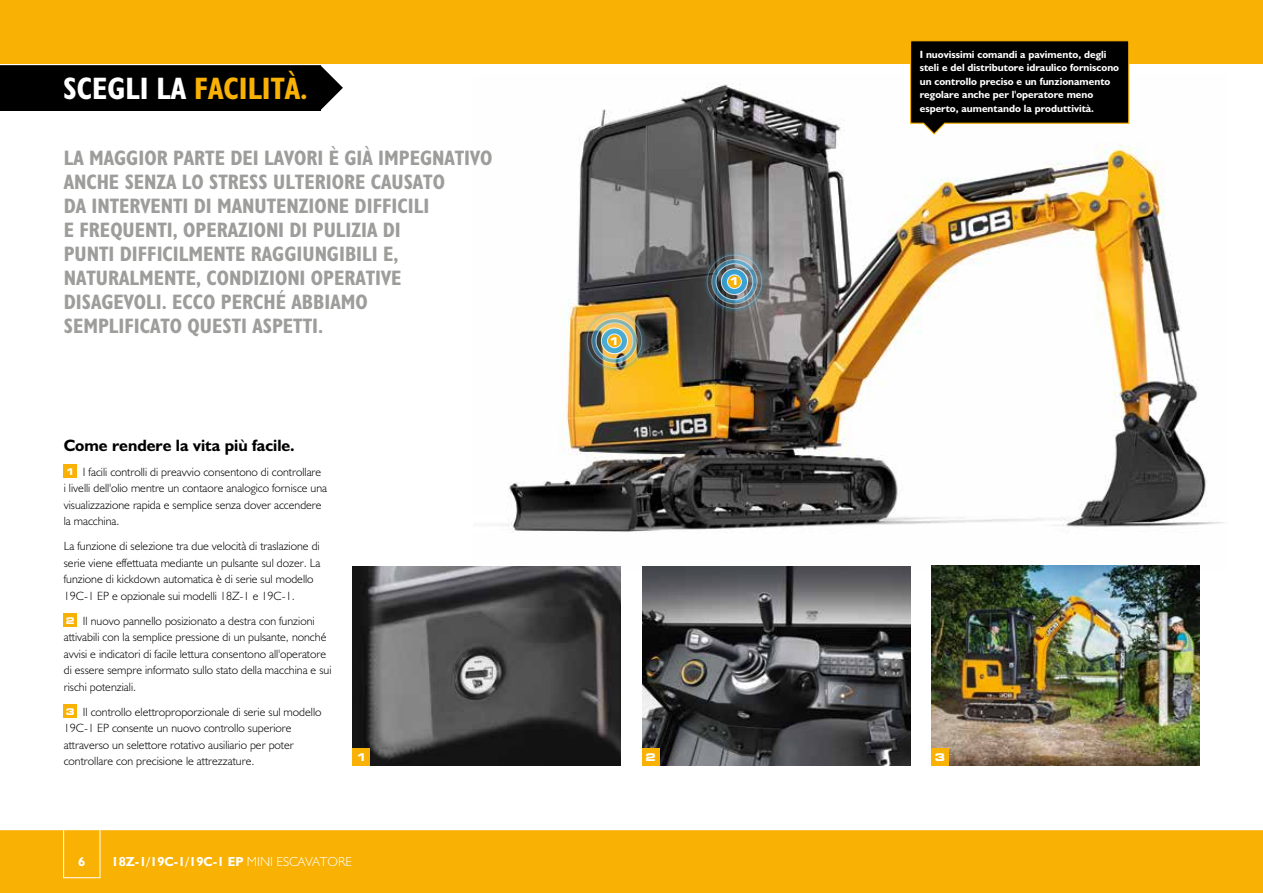
<style>
.page{position:relative;width:1263px;height:893px;background:#fff}
.page>*{position:absolute;margin:0;border:0;box-sizing:border-box;transform-origin:0 0}
.t1{font:31.2px "JCB Bold Condensed";color:#f9b104}
.t2{font:21px/24px "JCB Bold Condensed";color:#9d9d9c}
.t3{font:16.5px "JCB Bold";color:#000}
.t4{font:13.2px "JCB Bold";color:#fff}
.t5{font:12px/16.5px "JCB Light";color:#000}
.t6{font:10.5px/13.5px "JCB Bold";color:#fff}
.t7{font:700 expanded 10.5px "Square 721 BT";color:#fff}
.s1{color:#fff}
.s2{font-family:"Square 721 BT";font-weight:700;font-stretch:expanded;font-size:9.15px;color:#fff}
.s3{font-family:"JCB Light"}
</style>
<div class="page">
<div style="left:0;top:829px;width:1263px;height:64px;background:#f9b104"></div>
<svg style="left:320px;top:65px;width:23px;height:45px"></svg>
<div style="left:0;top:54px;width:320px;height:57px;background:#000"></div>
<img style="left:474px;top:84px;width:751px;height:486px">
<img style="left:931px;top:566px;width:268px;height:199px">
<img style="left:642px;top:567px;width:268px;height:198px">
<img style="left:353px;top:567px;width:268px;height:198px">
<hr style="left:0;top:829px;width:1263px;height:1px;background:#fff">
<hr style="left:0;top:64px;width:1263px;height:1px;background:#fff">
<div style="left:64px;top:465px;width:13px;height:13px;background:#f9b104"></div>
<div style="left:64px;top:614px;width:13px;height:13px;background:#f9b104"></div>
<div style="left:64px;top:705px;width:13px;height:13px;background:#f9b104"></div>
<div style="left:931px;top:748px;width:17px;height:17px;background:#f9b104"></div>
<div style="left:63px;top:819px;width:37px;height:59px;border:1px solid #fff"></div>
<div style="left:642px;top:748px;width:17px;height:17px;background:#f9b104"></div>
<div style="left:353px;top:748px;width:17px;height:17px;background:#f9b104"></div>
<svg style="left:702px;top:250px;width:65px;height:63px;background:#67777b"></svg>
<img style="left:582px;top:309px;width:65px;height:63px">
<div style="left:0;top:0;width:1263px;height:64px;background:#f9b104"></div>
<svg style="left:909px;top:40px;width:221px;height:95px;background:#26241d"></svg>
<h1 class="t1" style="left:63px;top:69px;width:246px"><span class="s1">SCEGLI LA</span> FACILITÀ.</h1>
<p class="t2" style="left:64px;top:145px;width:430px">LA MAGGIOR PARTE DEI LAVORI È GIÀ IMPEGNATIVO ANCHE SENZA LO STRESS ULTERIORE CAUSATO<br>DA INTERVENTI DI MANUTENZIONE DIFFICILI<br>E FREQUENTI, OPERAZIONI DI PULIZIA DI<br>PUNTI DIFFICILMENTE RAGGIUNGIBILI E, NATURALMENTE, CONDIZIONI OPERATIVE DISAGEVOLI. ECCO PERCHÉ ABBIAMO<br>SEMPLIFICATO QUESTI ASPETTI.</p>
<p class="t7" style="left:609px;top:335px;width:12px">1</p>
<h3 class="t3" style="left:64px;top:435px;width:232px">Come rendere la vita più facile.</h3>
<p class="t5" style="left:64px;top:463px;width:265px"><span class="s2">1</span> I facili controlli di preavvio consentono di controllare<br>i livelli dell'olio mentre un contaore analogico fornisce una visualizzazione rapida e semplice senza dover accendere la macchina.</p>
<p class="t5" style="left:64px;top:538px;width:258px">La funzione di selezione tra due velocità di traslazione di serie viene effettuata mediante un pulsante sul dozer. La funzione di kickdown automatica è di serie sul modello 19C-1 EP e opzionale sui modelli 18Z-1 e 19C-1.</p>
<p class="t5" style="left:64px;top:612px;width:269px"><span class="s2">2</span> Il nuovo pannello posizionato a destra con funzioni attivabili con la semplice pressione di un pulsante, nonché avvisi e indicatori di facile lettura consentono all'operatore di essere sempre informato sullo stato della macchina e sui rischi potenziali.</p>
<p class="t5" style="left:64px;top:703px;width:259px"><span class="s2">3</span> Il controllo elettroproporzionale di serie sul modello 19C-1 EP consente un nuovo controllo superiore attraverso un selettore rotativo ausiliario per poter controllare con precisione le attrezzature.</p>
<p class="t7" style="left:356px;top:751px;width:12px">1</p>
<p class="t7" style="left:645px;top:751px;width:12px">2</p>
<p class="t4" style="left:78px;top:853px;width:9px">6</p>
<p class="t4" style="left:112px;top:853px;width:242px">18Z-1/19C-1/19C-1 EP <span class="s3">MINI ESCAVATORE</span></p>
<p class="t7" style="left:729px;top:275px;width:12px">1</p>
<p class="t6" style="left:920px;top:47px;width:201px">I nuovissimi comandi a pavimento, degli steli e del distributore idraulico forniscono un controllo preciso e un funzionamento regolare anche per l'operatore meno esperto, aumentando la produttività.</p>
<p class="t7" style="left:935px;top:751px;width:12px">3</p>
</div>
